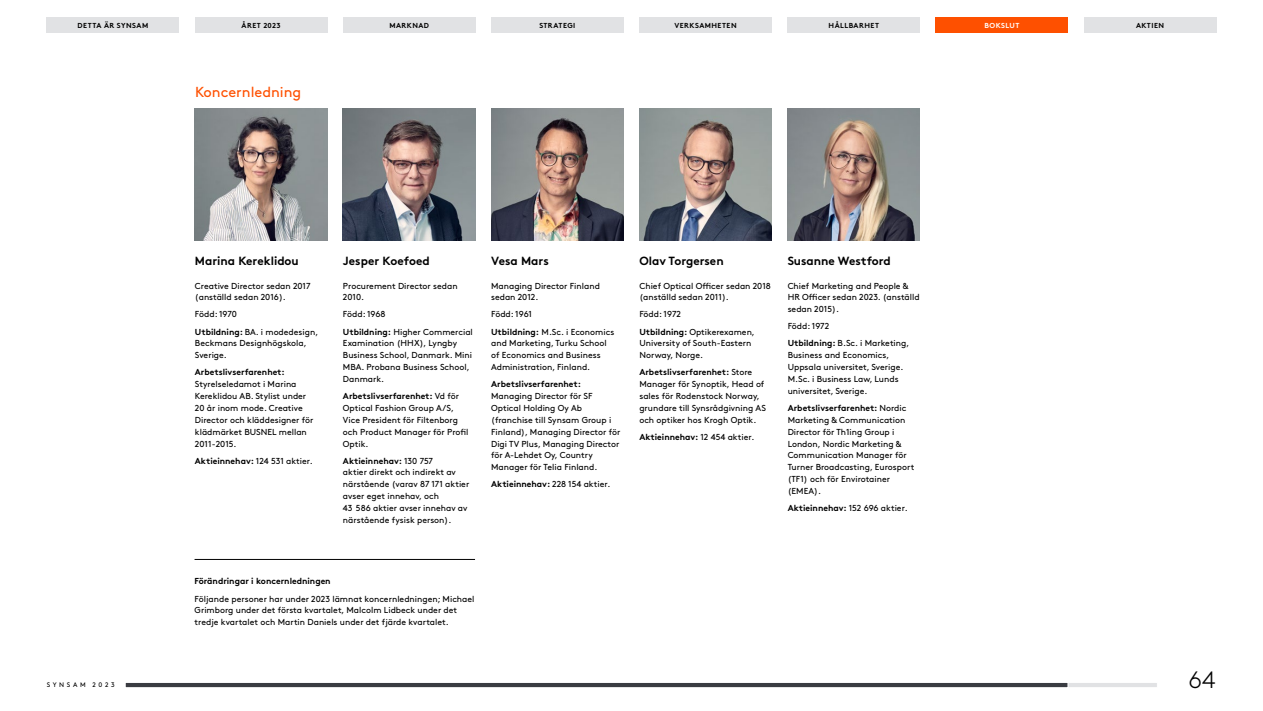
<style>
.page{position:relative;width:1263px;height:711px;background:#fff}
.page>*{position:absolute;margin:0;border:0;box-sizing:border-box;transform-origin:0 0}
.t1{font:300 23.7px "Brown Std";color:#000}
.t2{font:14.4px "Brown Std";color:#fe5000}
.t3{font:700 11.85px "Brown Std";color:#000}
.t4{font:8.7px/11.9px "Brown Std";color:#000}
.t5{font:700 8.7px "Brown Std";color:#000}
.t6{font:700 7.2px "Brown Std";letter-spacing:.06em;color:#000}
.t7{font:700 7.2px "Brown Std";letter-spacing:.06em;color:#fff}
.t8{font:6.6px "Brown Std";letter-spacing:.4em;color:#000}
.s1{font-weight:700}
.s2{font-weight:400}
</style>
<div class="page">
<img style="left:195px;top:108px;width:132px;height:132px">
<img style="left:343px;top:108px;width:132px;height:132px">
<img style="left:491px;top:108px;width:132px;height:132px">
<img style="left:639px;top:108px;width:133px;height:132px">
<img style="left:788px;top:108px;width:132px;height:132px">
<hr style="left:195px;top:559px;width:280px;height:1px;background:#000">
<div style="left:1084px;top:17px;width:132px;height:16px;background:#e1e2e4"></div>
<div style="left:787px;top:17px;width:133px;height:16px;background:#e1e2e4"></div>
<div style="left:639px;top:17px;width:133px;height:16px;background:#e1e2e4"></div>
<div style="left:491px;top:17px;width:133px;height:16px;background:#e1e2e4"></div>
<div style="left:343px;top:17px;width:132px;height:16px;background:#e1e2e4"></div>
<div style="left:47px;top:17px;width:132px;height:16px;background:#e1e2e4"></div>
<div style="left:195px;top:17px;width:132px;height:16px;background:#e1e2e4"></div>
<svg style="left:1068px;top:683px;width:89px;height:4px"></svg>
<div style="left:936px;top:17px;width:132px;height:16px;background:#fe5000"></div>
<hr style="left:125px;top:683px;width:943px;height:4px;background:#3a3c42">
<p class="t6" style="left:78px;top:21px;width:72px">DETTA ÄR SYNSAM</p>
<p class="t6" style="left:242px;top:21px;width:40px">ÅRET 2023</p>
<p class="t6" style="left:389px;top:21px;width:41px">MARKNAD</p>
<p class="t6" style="left:539px;top:21px;width:38px">STRATEGI</p>
<p class="t6" style="left:674px;top:21px;width:64px">VERKSAMHETEN</p>
<p class="t6" style="left:828px;top:21px;width:52px">HÅLLBARHET</p>
<p class="t6" style="left:1136px;top:21px;width:30px">AKTIEN</p>
<p class="t7" style="left:984px;top:21px;width:37px">BOKSLUT</p>
<h2 class="t2" style="left:195px;top:83px;width:108px">Koncernledning</h2>
<h3 class="t3" style="left:195px;top:253px;width:105px">Marina Kereklidou</h3>
<p class="t4" style="left:195px;top:279px;width:117px">Creative Director sedan 2017 (anställd sedan 2016).</p>
<p class="t4" style="left:195px;top:306px;width:125px;line-height:17.1px">Född: 1970<br><span class="s1">Utbildning:</span> BA. i modedesign,</p>
<p class="t4" style="left:195px;top:337px;width:113px">Beckmans Designhögskola,<br>Sverige.</p>
<p class="t5" style="left:195px;top:367px;width:91px">Arbetslivserfarenhet:</p>
<p class="t4" style="left:195px;top:378px;width:120px">Styrelseledamot i Marina<br>Kereklidou AB. Stylist under<br>20 år inom mode. Creative<br>Director och kläddesigner för klädmärket BUSNEL mellan<br>2011-2015.</p>
<p class="t5" style="left:195px;top:455px;width:119px">Aktieinnehav: <span class="s2">124 531 aktier.</span></p>
<h3 class="t3" style="left:343px;top:253px;width:88px">Jesper Koefoed</h3>
<p class="t4" style="left:343px;top:279px;width:116px">Procurement Director sedan<br>2010.</p>
<p class="t4" style="left:343px;top:306px;width:131px;line-height:17.1px">Född: 1968<br><span class="s1">Utbildning:</span> Higher Commercial</p>
<p class="t4" style="left:343px;top:337px;width:131px">Examination (HHX), Lyngby<br>Business School, Danmark. Mini<br>MBA. Probana Business School,<br>Danmark.</p>
<p class="t4" style="left:343px;top:390px;width:127px"><span class="s1">Arbetslivserfarenhet:</span> Vd för<br>Optical Fashion Group A/S,<br>Vice President för Filtenborg och Product Manager för Profil<br>Optik.</p>
<p class="t4" style="left:343px;top:454px;width:128px"><span class="s1">Aktieinnehav:</span> 130 757<br>aktier direkt och indirekt av närstående (varav 87 171 aktier avser eget innehav, och<br>43 586 aktier avser innehav av närstående fysisk person).</p>
<h3 class="t3" style="left:491px;top:253px;width:59px">Vesa Mars</h3>
<p class="t4" style="left:491px;top:279px;width:110px">Managing Director Finland sedan 2012.</p>
<p class="t4" style="left:491px;top:306px;width:125px;line-height:17.1px">Född: 1961<br><span class="s1">Utbildning:</span> M.Sc. i Economics</p>
<p class="t4" style="left:491px;top:337px;width:117px">and Marketing, Turku School of Economics and Business<br>Administration, Finland.</p>
<p class="t5" style="left:491px;top:379px;width:91px">Arbetslivserfarenhet:</p>
<p class="t4" style="left:491px;top:390px;width:131px">Managing Director för SF<br>Optical Holding Oy Ab (franchise till Synsam Group i<br>Finland), Managing Director för<br>Digi TV Plus, Managing Director för A-Lehdet Oy, Country<br>Manager för Telia Finland.</p>
<p class="t5" style="left:491px;top:479px;width:121px">Aktieinnehav: <span class="s2">228 154 aktier.</span></p>
<h3 class="t3" style="left:639px;top:253px;width:86px">Olav Torgersen</h3>
<p class="t4" style="left:639px;top:279px;width:133px">Chief Optical Officer sedan 2018 (anställd sedan 2011).</p>
<p class="t4" style="left:639px;top:306px;width:117px;line-height:17.1px">Född: 1972<br><span class="s1">Utbildning:</span> Optikerexamen,</p>
<p class="t4" style="left:639px;top:337px;width:113px">University of South-Eastern<br>Norway, Norge.</p>
<p class="t4" style="left:639px;top:366px;width:128px"><span class="s1">Arbetslivserfarenhet:</span> Store<br>Manager för Synoptik, Head of sales för Rodenstock Norway, grundare till Synsrådgivning AS och optiker hos Krogh Optik.</p>
<p class="t5" style="left:639px;top:431px;width:116px">Aktieinnehav: <span class="s2">12 454 aktier.</span></p>
<h3 class="t3" style="left:788px;top:253px;width:105px">Susanne Westford</h3>
<p class="t4" style="left:788px;top:279px;width:133px">Chief Marketing and People &amp;<br>HR Officer sedan 2023. (anställd sedan 2015).</p>
<p class="t4" style="left:788px;top:318px;width:123px;line-height:17.1px">Född: 1972<br><span class="s1">Utbildning:</span> B.Sc. i Marketing,</p>
<p class="t4" style="left:788px;top:349px;width:117px">Business and Economics,<br>Uppsala universitet, Sverige.<br>M.Sc. i Business Law, Lunds universitet, Sverige.</p>
<p class="t4" style="left:788px;top:402px;width:128px"><span class="s1">Arbetslivserfarenhet:</span> Nordic<br>Marketing &amp; Communication<br>Director för Th1ing Group i<br>London, Nordic Marketing &amp;<br>Communication Manager för<br>Turner Broadcasting, Eurosport (TF1) och för Envirotainer (EMEA).</p>
<p class="t5" style="left:788px;top:502px;width:121px">Aktieinnehav: <span class="s2">152 696 aktier.</span></p>
<p class="t5" style="left:195px;top:576px;width:138px">Förändringar i koncernledningen</p>
<p class="t4" style="left:195px;top:592px;width:281px">Följande personer har under 2023 lämnat koncernledningen; Michael<br>Grimborg under det första kvartalet, Malcolm Lidbeck under det tredje kvartalet och Martin Daniels under det fjärde kvartalet.</p>
<p class="t8" style="left:47px;top:680px;width:69px">SYNSAM 2023</p>
<h1 class="t1" style="left:1188px;top:666px;width:29px">64</h1>
</div>
